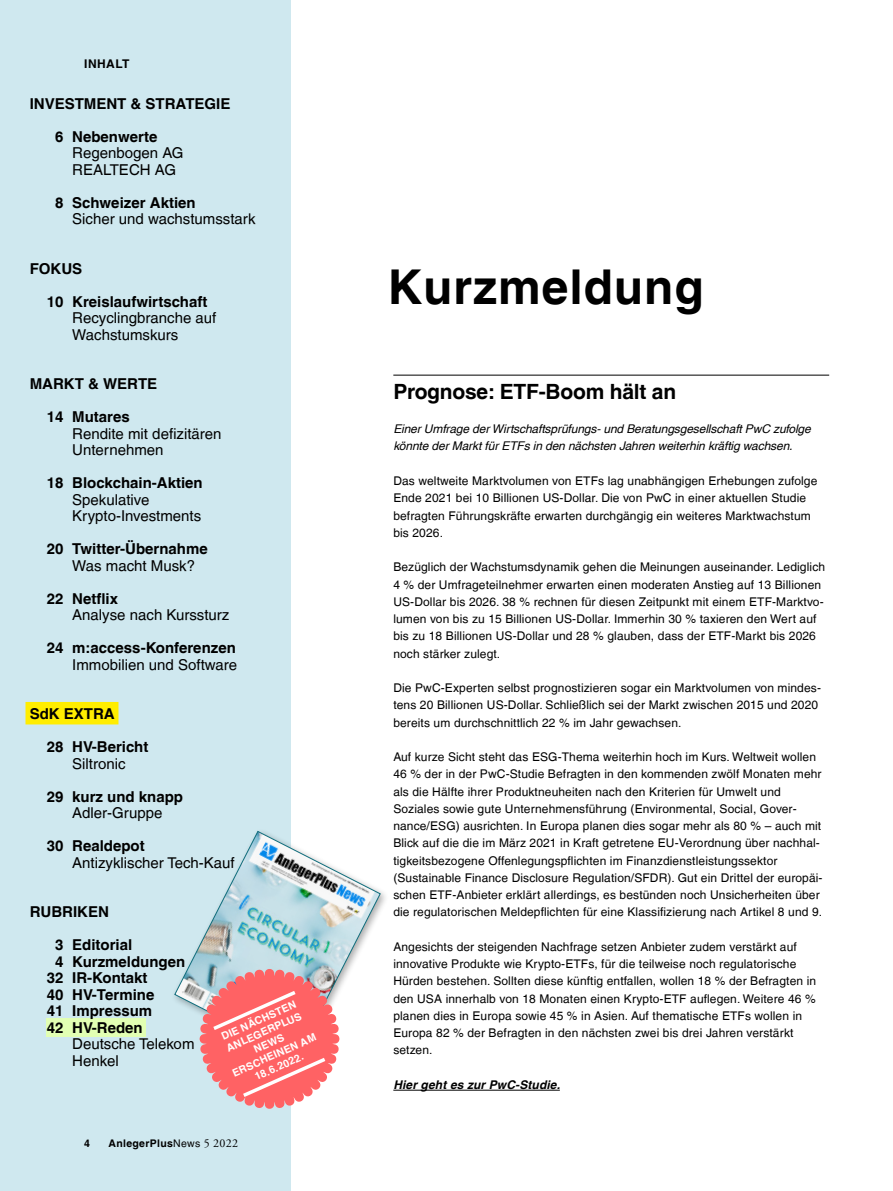
<style>
.page{position:relative;width:893px;height:1191px;background:#fff}
.page>*{position:absolute;margin:0;border:0;box-sizing:border-box;transform-origin:0 0}
.t1{font:700 48px "Helvetica LT";letter-spacing:.02em;color:#000}
.t2{font:700 21px "Helvetica LT";letter-spacing:-.01em;color:#000}
.t3{font:15px/16.5px "Helvetica LT";color:#000}
.t4{font:700 15px "Helvetica LT";color:#000}
.t5{font:700 15px "Helvetica";color:#000}
.t6{font:12px/17.2px "Helvetica LT";letter-spacing:.01em;color:#000}
.t7{font:italic 12px/17.2px "Helvetica LT";letter-spacing:-.01em;color:#000}
.t8{font:italic 700 12px "Helvetica LT";letter-spacing:.01em;color:#000}
.t9{font:700 12px "Helvetica LT";letter-spacing:.04em;color:#000}
.t10{font:700 10.5px/12.6px "Helvetica";color:#fff;text-align:center}
.t11{font:700 10.5px "Helvetica LT";letter-spacing:.03em;color:#000}
.s1{font-weight:400}
.s2{font-family:"Adobe Garamond Pro";font-weight:400;font-size:12px}
</style>
<div class="page">
<hr style="left:393px;top:375px;width:436px;height:1px;background:#000">
<hr style="left:393px;top:1089px;width:167px;height:1px;background:#000">
<div style="left:0;top:0;width:291px;height:1191px;background:#cfe8ef"></div>
<div style="left:26px;top:702px;width:92px;height:22px;background:#ffed00"></div>
<div style="left:47px;top:1018px;width:99px;height:18px;background:#e2ffb3"></div>
<div style="left:170px;top:827px;width:219px;height:239px;background:#000;opacity:.33"></div>
<svg style="left:174px;top:830px;width:207px;height:227px"></svg>
<svg style="left:198px;top:967px;width:143px;height:142px"></svg>
<p class="t9" style="left:84px;top:56px;width:47px">INHALT</p>
<p class="t5" style="left:30px;top:91px;width:202px">INVESTMENT &amp; STRATEGIE</p>
<p class="t4" style="left:55px;top:127px;width:104px">6 Nebenwerte</p>
<p class="t3" style="left:72px;top:145px;width:113px">Regenbogen AG<br>REALTECH AG</p>
<p class="t4" style="left:55px;top:193px;width:142px">8 Schweizer Aktien</p>
<p class="t3" style="left:72px;top:211px;width:185px">Sicher und wachstumsstark</p>
<p class="t5" style="left:30px;top:256px;width:54px">FOKUS</p>
<p class="t4" style="left:47px;top:292px;width:162px">10 Kreislaufwirtschaft</p>
<p class="t3" style="left:72px;top:310px;width:146px">Recyclingbranche auf<br>Wachstumskurs</p>
<p class="t5" style="left:30px;top:372px;width:129px">MARKT &amp; WERTE</p>
<p class="t4" style="left:47px;top:408px;width:85px">14 Mutares</p>
<p class="t3" style="left:72px;top:425px;width:151px">Rendite mit defizitären<br>Unternehmen</p>
<p class="t4" style="left:47px;top:474px;width:157px">18 Blockchain-Aktien</p>
<p class="t3" style="left:72px;top:491px;width:130px">Spekulative<br>Krypto-Investments</p>
<p class="t4" style="left:47px;top:540px;width:162px">20 Twitter-Übernahme</p>
<p class="t3" style="left:72px;top:557px;width:124px">Was macht Musk?</p>
<p class="t4" style="left:47px;top:589px;width:73px">22 Netflix</p>
<p class="t3" style="left:72px;top:607px;width:159px">Analyse nach Kurssturz</p>
<p class="t4" style="left:47px;top:639px;width:191px">24 m:access-Konferenzen</p>
<p class="t3" style="left:72px;top:656px;width:166px">Immobilien und Software</p>
<p class="t5" style="left:30px;top:702px;width:87px">SdK EXTRA</p>
<p class="t4" style="left:47px;top:738px;width:103px">28 HV-Bericht</p>
<p class="t3" style="left:72px;top:755px;width:55px">Siltronic</p>
<p class="t4" style="left:47px;top:787px;width:138px">29 kurz und knapp</p>
<p class="t3" style="left:72px;top:805px;width:92px">Adler-Gruppe</p>
<p class="t4" style="left:47px;top:837px;width:100px">30 Realdepot</p>
<p class="t3" style="left:72px;top:854px;width:164px">Antizyklischer Tech-Kauf</p>
<p class="t5" style="left:30px;top:900px;width:81px">RUBRIKEN</p>
<p class="t4" style="left:55px;top:936px;width:79px">3 Editorial</p>
<p class="t4" style="left:55px;top:952px;width:132px">4 Kurzmeldungen</p>
<p class="t4" style="left:47px;top:969px;width:102px">32 IR-Kontakt</p>
<p class="t4" style="left:47px;top:985px;width:109px">40 HV-Termine</p>
<p class="t4" style="left:47px;top:1002px;width:107px">41 Impressum</p>
<p class="t4" style="left:47px;top:1018px;width:97px">42 HV-Reden</p>
<p class="t3" style="left:72px;top:1036px;width:124px">Deutsche Telekom<br>Henkel</p>
<p class="t10" style="left:215px;top:1033px;width:92px;rotate:-24deg">DIE NÄCHSTEN<br>ANLEGERPLUS<br>NEWS<br>ERSCHEINEN AM<br>18.6.2022.</p>
<p class="t11" style="left:84px;top:1136px;width:7px">4</p>
<p class="t11" style="left:108px;top:1136px;width:131px">AnlegerPlus<span class="s1">News</span> <span class="s2">5 2022</span></p>
<h1 class="t1" style="left:388px;top:257px;width:318px">Kurzmeldung</h1>
<h2 class="t2" style="left:393px;top:378px;width:284px">Prognose: ETF-Boom hält an</h2>
<p class="t7" style="left:393px;top:420px;width:419px">Einer Umfrage der Wirtschaftsprüfungs- und Beratungsgesellschaft PwC zufolge könnte der Markt für ETFs in den nächsten Jahren weiterhin kräftig wachsen.</p>
<p class="t6" style="left:393px;top:472px;width:425px">Das weltweite Marktvolumen von ETFs lag unabhängigen Erhebungen zufolge Ende 2021 bei 10 Billionen US-Dollar. Die von PwC in einer aktuellen Studie befragten Führungskräfte erwarten durchgängig ein weiteres Marktwachstum bis 2026.</p>
<p class="t6" style="left:393px;top:558px;width:433px">Bezüglich der Wachstumsdynamik gehen die Meinungen auseinander. Lediglich 4 % der Umfrageteilnehmer erwarten einen moderaten Anstieg auf 13 Billionen US-Dollar bis 2026. 38 % rechnen für diesen Zeitpunkt mit einem ETF-Marktvo&shy;lumen von bis zu 15 Billionen US-Dollar. Immerhin 30 % taxieren den Wert auf bis zu 18 Billionen US-Dollar und 28 % glauben, dass der ETF-Markt bis 2026 noch stärker zulegt.</p>
<p class="t6" style="left:393px;top:679px;width:429px">Die PwC-Experten selbst prognostizieren sogar ein Marktvolumen von mindes&shy;tens 20 Billionen US-Dollar. Schließlich sei der Markt zwischen 2015 und 2020 bereits um durchschnittlich 22 % im Jahr gewachsen.</p>
<p class="t6" style="left:393px;top:748px;width:431px">Auf kurze Sicht steht das ESG-Thema weiterhin hoch im Kurs. Weltweit wollen 46 % der in der PwC-Studie Befragten in den kommenden zwölf Monaten mehr als die Hälfte ihrer Produktneuheiten nach den Kriterien für Umwelt und Soziales sowie gute Unternehmensführung (Environmental, Social, Gover&shy;nance/ESG) ausrichten. In Europa planen dies sogar mehr als 80 % – auch mit Blick auf die die im März 2021 in Kraft getretene EU-Verordnung über nachhal&shy;tigkeitsbezogene Offenlegungspflichten im Finanzdienstleistungssektor (Sustainable Finance Disclosure Regulation/SFDR). Gut ein Drittel der europäi&shy;schen ETF-Anbieter erklärt allerdings, es bestünden noch Unsicherheiten über die regulatorischen Meldepflichten für eine Klassifizierung nach Artikel 8 und 9.</p>
<p class="t6" style="left:393px;top:938px;width:424px">Angesichts der steigenden Nachfrage setzen Anbieter zudem verstärkt auf innovative Produkte wie Krypto-ETFs, für die teilweise noch regulatorische Hürden bestehen. Sollten diese künftig entfallen, wollen 18 % der Befragten in den USA innerhalb von 18 Monaten einen Krypto-ETF auflegen. Weitere 46 % planen dies in Europa sowie 45 % in Asien. Auf thematische ETFs wollen in Europa 82 % der Befragten in den nächsten zwei bis drei Jahren verstärkt setzen.</p>
<p class="t8" style="left:393px;top:1077px;width:168px">Hier geht es zur PwC-Studie.</p>
</div>
